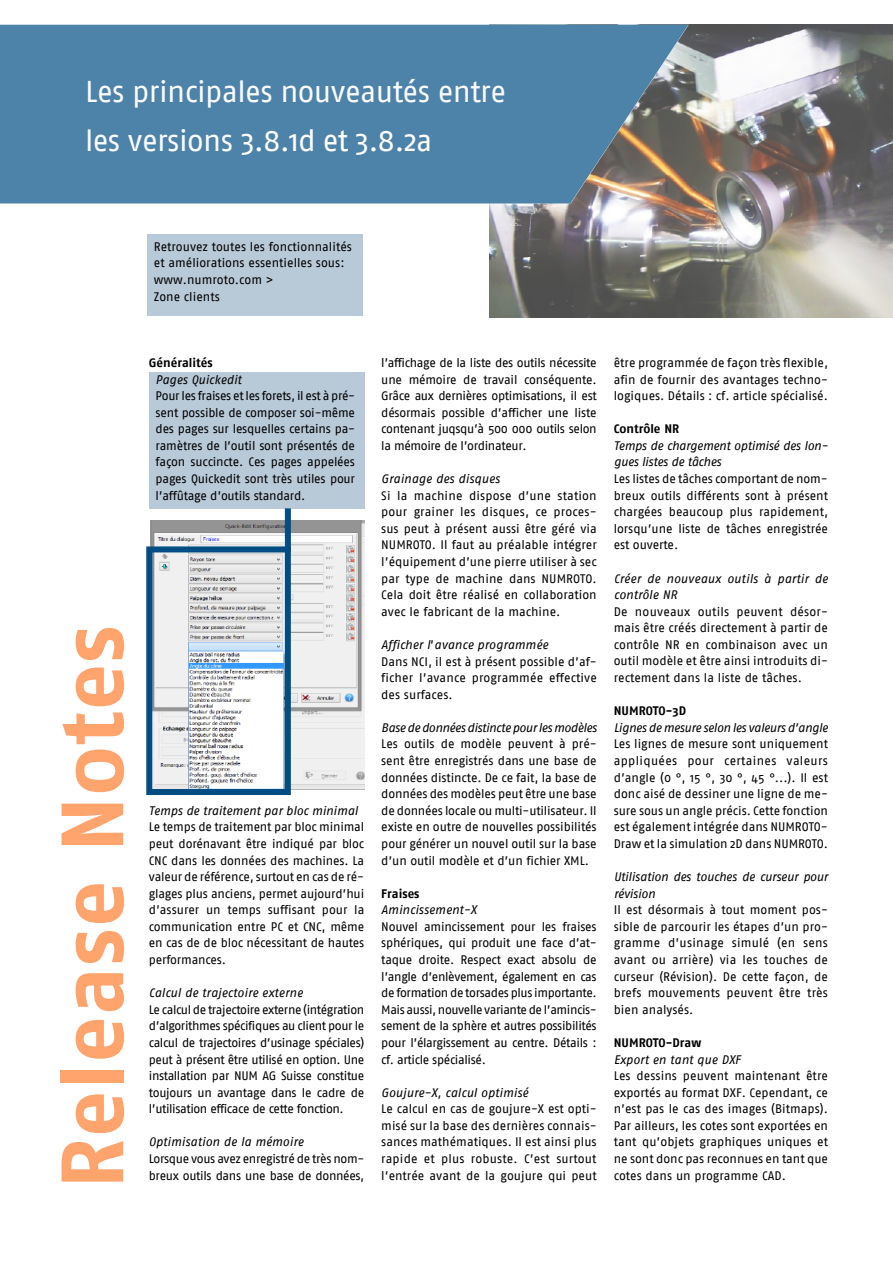
<style>
.page{position:relative;width:893px;height:1263px;background:#fff}
.page>*{position:absolute;margin:0;border:0;box-sizing:border-box;transform-origin:0 0}
.t1{font:700 88.2px "Fago No";letter-spacing:.01em;color:#ffa46d}
.t2{font:30px/49.8px "Fago No";letter-spacing:-.02em;color:#fafafd}
.t3{font:12.3px/16.6px "Fago No";letter-spacing:-.005em;color:#000;text-align:justify}
.t4{font:italic 12.3px/16.6px "Fago No";letter-spacing:-.01em;color:#000}
.t5{font:12.3px/16.6px "Fago No";letter-spacing:-.03em;color:#000}
.t6{font:700 12.3px "Fago No";color:#000}
.t7{font:italic 12.3px "Fago No";letter-spacing:-.035em;color:#000}
.t8{font:italic 12.3px "Fago No";letter-spacing:-.03em;color:#000}
.s1{color:#fff}
.s2{font-style:italic}
</style>
<div class="page">
<div style="left:149px;top:372px;width:215px;height:136px;background:#b8c9d8"></div>
<div style="left:148px;top:234px;width:215px;height:82px;background:#b8c9d8"></div>
<img style="left:489px;top:24px;width:404px;height:293px">
<svg style="left:0;top:25px;width:688px;height:178px;background:#5281a4"></svg>
<img style="left:150px;top:520px;width:214px;height:269px">
<div style="left:146px;top:546px;width:145px;height:249px;border:6px solid #004d84"></div>
<div style="left:285px;top:508px;width:6px;height:44px;background:#004d84"></div>
<h2 class="t2" style="left:85px;top:66px;width:423px">Les principales nouveautés entre les versions <span class="s1">3.8.1d et 3.8.2a</span></h2>
<h1 class="t1" style="left:41px;top:1189px;width:565px;rotate:-90deg">Release Notes</h1>
<p class="t3" style="left:154px;top:238px;width:200px;text-align:left">Retrouvez toutes les fonctionnalités et améliorations essentielles sous: www.numroto.com &gt;<br>Zone clients</p>
<p class="t6" style="left:149px;top:355px;width:65px">Généralités</p>
<p class="t4" style="left:156px;top:371px;width:87px">Pages Quickedit</p>
<p class="t3" style="left:156px;top:387px;width:201px">Pour les fraises et les forets, il est à pré&shy;sent possible de composer soi-même des pages sur lesquelles certains pa&shy;ramètres de l’outil sont présentés de façon succincte. Ces pages appelées pages Quickedit sont très utiles pour l’affûtage d’outils standard.</p>
<p class="t4" style="left:149px;top:802px;width:211px">Temps de traitement par bloc minimal</p>
<p class="t3" style="left:149px;top:819px;width:217px">Le temps de traitement par bloc minimal peut dorénavant être indiqué par bloc CNC dans les données des machines. La valeur de référence, surtout en cas de ré&shy;glages plus anciens, permet aujourd’hui d’assurer un temps suffisant pour la communication entre PC et CNC, même en cas de de bloc nécessitant de hautes performances.</p>
<p class="t4" style="left:149px;top:984px;width:155px">Calcul de trajectoire externe</p>
<p class="t3" style="left:149px;top:1001px;width:217px">Le calcul de trajectoire externe (intégration d’algorithmes spécifiques au client pour le calcul de trajectoires d’usinage spéciales) peut à présent être utilisé en option. Une installation par NUM AG Suisse constitue toujours un avantage dans le cadre de l’utilisation efficace de cette fonction.</p>
<p class="t4" style="left:149px;top:1134px;width:156px">Optimisation de la mémoire</p>
<p class="t5" style="left:149px;top:1150px;width:217px">Lorsque vous avez enregistré de très nom&shy;breux outils dans une base de données,</p>
<p class="t3" style="left:381px;top:354px;width:217px">l’affichage de la liste des outils nécessite une mémoire de travail conséquente.<br>Grâce aux dernières optimisations, il est désormais possible d’afficher une liste contenant juqsqu’à 500 000 outils selon la mémoire de l’ordinateur.</p>
<p class="t4" style="left:381px;top:470px;width:120px">Grainage des disques</p>
<p class="t3" style="left:381px;top:487px;width:217px">Si la machine dispose d’une station pour grainer les disques, ce proces&shy;sus peut à présent aussi être géré via NUMROTO. Il faut au préalable intégrer l’équipement d’une pierre utiliser à sec par type de machine dans NUMROTO.<br>Cela doit être réalisé en collaboration avec le fabricant de la machine.</p>
<p class="t3" style="left:381px;top:636px;width:217px;text-align:left"><span class="s2">Afficher l</span>’<span class="s2">avance programmée<br></span>Dans NCI, il est à présent possible d’af&shy;ficher l’avance programmée effective des surfaces.</p>
<p class="t7" style="left:381px;top:720px;width:217px">Base de données distincte pour les modèles</p>
<p class="t3" style="left:381px;top:736px;width:217px">Les outils de modèle peuvent à pré&shy;sent être enregistrés dans une base de données distincte. De ce fait, la base de données des modèles peut être une base de données locale ou multi-utilisateur. Il existe en outre de nouvelles possibilités pour générer un nouvel outil sur la base d’un outil modèle et d’un fichier XML.</p>
<p class="t6" style="left:381px;top:886px;width:40px">Fraises</p>
<p class="t4" style="left:381px;top:901px;width:97px">Amincissement-X</p>
<p class="t3" style="left:381px;top:918px;width:217px">Nouvel amincissement pour les fraises sphériques, qui produit une face d’at&shy;taque droite. Respect exact absolu de l’angle d’enlèvement, également en cas de formation de torsades plus importante.<br>Mais aussi, nouvelle variante de l’amincis&shy;sement de la sphère et autres possibilités pour l’élargissement au centre. Détails : cf. article spécialisé.</p>
<p class="t4" style="left:381px;top:1084px;width:149px">Goujure-X, calcul optimisé</p>
<p class="t3" style="left:381px;top:1100px;width:217px">Le calcul en cas de goujure-X est opti&shy;misé sur la base des dernières connais&shy;sances mathématiques. Il est ainsi plus rapide et plus robuste. C’est surtout l’entrée avant de la goujure qui peut</p>
<p class="t3" style="left:614px;top:354px;width:216px">être programmée de façon très flexible, afin de fournir des avantages techno&shy;logiques. Détails : cf. article spécialisé.</p>
<p class="t6" style="left:614px;top:422px;width:67px">Contrôle NR</p>
<p class="t4" style="left:614px;top:437px;width:216px">Temps de chargement optimisé des lon&shy;gues listes de tâches</p>
<p class="t3" style="left:614px;top:470px;width:216px">Les listes de tâches comportant de nom&shy;breux outils différents sont à présent chargées beaucoup plus rapidement, lorsqu’une liste de tâches enregistrée est ouverte.</p>
<p class="t4" style="left:614px;top:570px;width:216px">Créer de nouveaux outils à partir de contrôle NR</p>
<p class="t3" style="left:614px;top:603px;width:216px">De nouveaux outils peuvent désor&shy;mais être créés directement à partir de contrôle NR en combinaison avec un outil modèle et être ainsi introduits di&shy;rectement dans la liste de tâches.</p>
<p class="t6" style="left:614px;top:704px;width:74px">NUMROTO-3D</p>
<p class="t8" style="left:614px;top:720px;width:216px">Lignes de mesure selon les valeurs d’angle</p>
<p class="t3" style="left:614px;top:736px;width:216px">Les lignes de mesure sont uniquement appliquées pour certaines valeurs d’angle (0 °, 15 °, 30 °, 45 °...). Il est donc aisé de dessiner une ligne de me&shy;sure sous un angle précis. Cette fonction est également intégrée dans NUMROTO-Draw et la simulation 2D dans NUMROTO.</p>
<p class="t4" style="left:614px;top:868px;width:216px">Utilisation des touches de curseur pour révision</p>
<p class="t3" style="left:614px;top:901px;width:216px">Il est désormais à tout moment pos&shy;sible de parcourir les étapes d’un pro&shy;gramme d’usinage simulé (en sens avant ou arrière) via les touches de curseur (Révision). De cette façon, de brefs mouvements peuvent être très bien analysés.</p>
<p class="t6" style="left:614px;top:1035px;width:89px">NUMROTO-Draw</p>
<p class="t4" style="left:614px;top:1051px;width:128px">Export en tant que DXF</p>
<p class="t3" style="left:614px;top:1067px;width:216px">Les dessins peuvent maintenant être exportés au format DXF. Cependant, ce n’est pas le cas des images (Bitmaps).<br>Par ailleurs, les cotes sont exportées en tant qu’objets graphiques uniques et ne sont donc pas reconnues en tant que cotes dans un programme CAD.</p>
</div>
